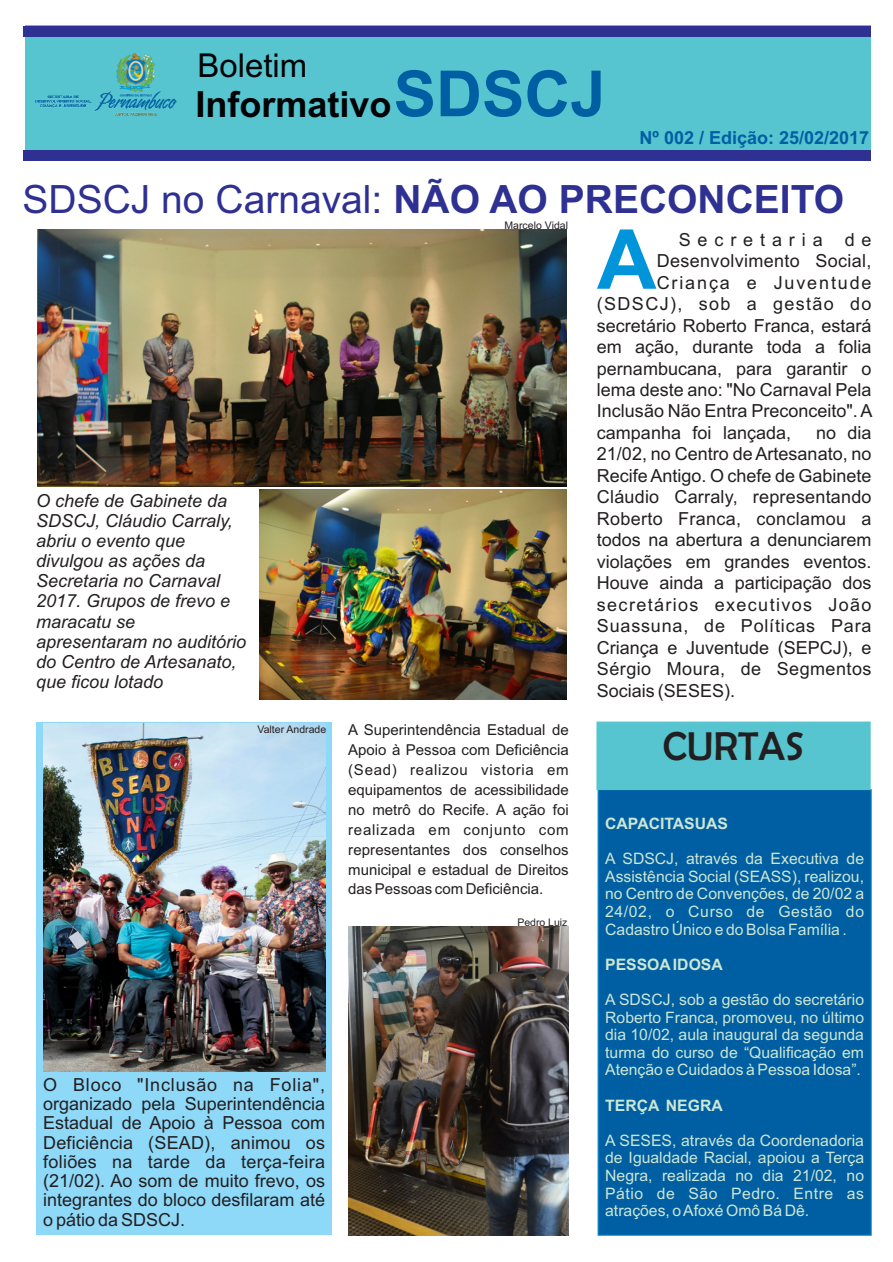
<style>
.page{position:relative;width:893px;height:1262px;background:#fff}
.page>*{position:absolute;margin:0;border:0;box-sizing:border-box;transform-origin:0 0}
.t1{font:700 82.8px "Arial";color:#0095da}
.t2{font:40.5px "Berlin Sans FB";color:#231f20}
.t3{font:39px "Arial";color:#2e3092}
.t4{font:700 36px "Arial";color:#020304}
.t5{font:32.85px "Arial";color:#020304}
.t6{font:18px/21.5px "Arial";color:#231f20;text-align:justify}
.t7{font:italic 18px/20.1px "Arial";color:#231f20}
.t8{font:700 18px "Arial";color:#005ea3}
.t9{font:18px "Arial";letter-spacing:.02em;color:#231f20}
.t10{font:18px "Arial";letter-spacing:.075em;color:#231f20}
.t11{font:18px "Arial";letter-spacing:.105em;color:#231f20}
.t12{font:18px "Arial";letter-spacing:.385em;color:#231f20}
.t13{font:15.75px/17.5px "Arial";color:#cce7d3;text-align:justify}
.t14{font:700 15.75px "Arial";color:#cce7d3}
.t15{font:15px/19.8px "Arial";color:#231f20;text-align:justify}
.t16{font:10.5px "Arial";color:#231f20}
.s1{font-size:63.6px;color:#005ea3}
.s2{font-weight:700}
</style>
<div class="page">
<div style="left:36px;top:722px;width:296px;height:512px;background:#8ed8f8"></div>
<div style="left:597px;top:788px;width:275px;height:448px;background:#005ea3"></div>
<div style="left:596px;top:721px;width:274px;height:69px;background:#56c5d0"></div>
<div style="left:25px;top:25px;width:845px;height:125px;background:#56c5d0"></div>
<img style="left:35px;top:54px;width:142px;height:62px">
<div style="left:24px;top:26px;width:846px;height:11px;background:#2e3092"></div>
<div style="left:24px;top:150px;width:846px;height:10px;background:#2e3092"></div>
<img style="left:37px;top:230px;width:530px;height:256px">
<img style="left:260px;top:489px;width:307px;height:210px">
<img style="left:43px;top:723px;width:282px;height:348px">
<img style="left:348px;top:926px;width:221px;height:309px">
<h3 class="t5" style="left:198px;top:53px;width:111px">Boletim</h3>
<h3 class="t4" style="left:195px;top:90px;width:411px">Informativo <span class="s1">SDSCJ</span></h3>
<p class="t8" style="left:639px;top:131px;width:231px">Nº 002 / Edição: 25/02/2017</p>
<h3 class="t3" style="left:22px;top:184px;width:823px">SDSCJ no Carnaval: <span class="s2">NÃO AO PRECONCEITO</span></h3>
<h1 class="t1" style="left:597px;top:228px;width:61px">A</h1>
<p class="t12" style="left:678px;top:233px;width:194px">Secretaria de</p>
<p class="t16" style="left:504px;top:221px;width:65px">Marcelo Vidal</p>
<p class="t9" style="left:656px;top:254px;width:216px">Desenvolvimento Social,</p>
<p class="t11" style="left:656px;top:275px;width:216px">Criança e Juventude</p>
<p class="t10" style="left:597px;top:297px;width:276px">(SDSCJ), sob a gestão do</p>
<p class="t6" style="left:597px;top:316px;width:276px">secretário Roberto Franca, estará</p>
<p class="t6" style="left:597px;top:338px;width:276px">em ação, durante toda a folia</p>
<p class="t6" style="left:597px;top:359px;width:276px">pernambucana, para garantir o</p>
<p class="t6" style="left:597px;top:380px;width:276px">lema deste ano: "No Carnaval Pela</p>
<p class="t6" style="left:597px;top:402px;width:277px">Inclusão Não Entra Preconceito". A</p>
<p class="t6" style="left:597px;top:423px;width:196px">campanha foi lançada,</p>
<p class="t6" style="left:597px;top:423px;width:276px;text-indent:219px">no dia 21/02, no Centro de Artesanato, no Recife Antigo. O chefe de Gabinete Cláudio Carraly, representando Roberto Franca, conclamou a todos na abertura a denunciarem violações em grandes eventos.<br>Houve ainda a participação dos secretários executivos João Suassuna, de Políticas Para Criança e Juventude (SEPCJ), e Sérgio Moura, de Segmentos Sociais (SESES).</p>
<p class="t7" style="left:36px;top:492px;width:212px">O chefe de Gabinete da<br>SDSCJ, Cláudio Carraly, abriu o evento que divulgou as ações da<br>Secretaria no Carnaval<br>2017. Grupos de frevo e maracatu se apresentaram no auditório do Centro de Artesanato, que ficou lotado</p>
<p class="t16" style="left:257px;top:725px;width:70px">Valter Andrade</p>
<p class="t15" style="left:348px;top:721px;width:222px">A Superintendência Estadual de Apoio à Pessoa com Deficiência (Sead) realizou vistoria em equipamentos de acessibilidade no metrô do Recife. A ação foi realizada em conjunto com representantes dos conselhos municipal e estadual de Direitos das Pessoas com Deficiência.</p>
<p class="t16" style="left:517px;top:918px;width:52px">Pedro Luiz</p>
<p class="t6" style="left:43px;top:1076px;width:283px;line-height:19.2px">O Bloco "Inclusão na Folia", organizado pela Superintendência Estadual de Apoio à Pessoa com Deficiência (SEAD), animou os foliões na tarde da terça-feira (21/02). Ao som de muito frevo, os integrantes do bloco desfilaram até o pátio da SDSCJ.</p>
<h2 class="t2" style="left:663px;top:724px;width:143px">CURTAS</h2>
<p class="t14" style="left:605px;top:817px;width:124px">CAPACITASUAS</p>
<p class="t13" style="left:605px;top:851px;width:260px">A SDSCJ, através da Executiva de Assistência Social (SEASS), realizou, no Centro de Convenções, de 20/02 a 24/02, o Curso de Gestão do Cadastro Único e do Bolsa Família .</p>
<p class="t14" style="left:605px;top:958px;width:119px">PESSOAIDOSA</p>
<p class="t13" style="left:605px;top:992px;width:260px">A SDSCJ, sob a gestão do secretário Roberto Franca, promoveu, no último dia 10/02, aula inaugural da segunda turma do curso de “Qualificação em Atenção e Cuidados à Pessoa Idosa”.</p>
<p class="t14" style="left:605px;top:1099px;width:119px">TERÇA NEGRA</p>
<p class="t13" style="left:605px;top:1133px;width:260px">A SESES, através da Coordenadoria de Igualdade Racial, apoiou a Terça Negra, realizada no dia 21/02, no Pátio de São Pedro. Entre as atrações, o Afoxé Omô Bá Dê.</p>
</div>
